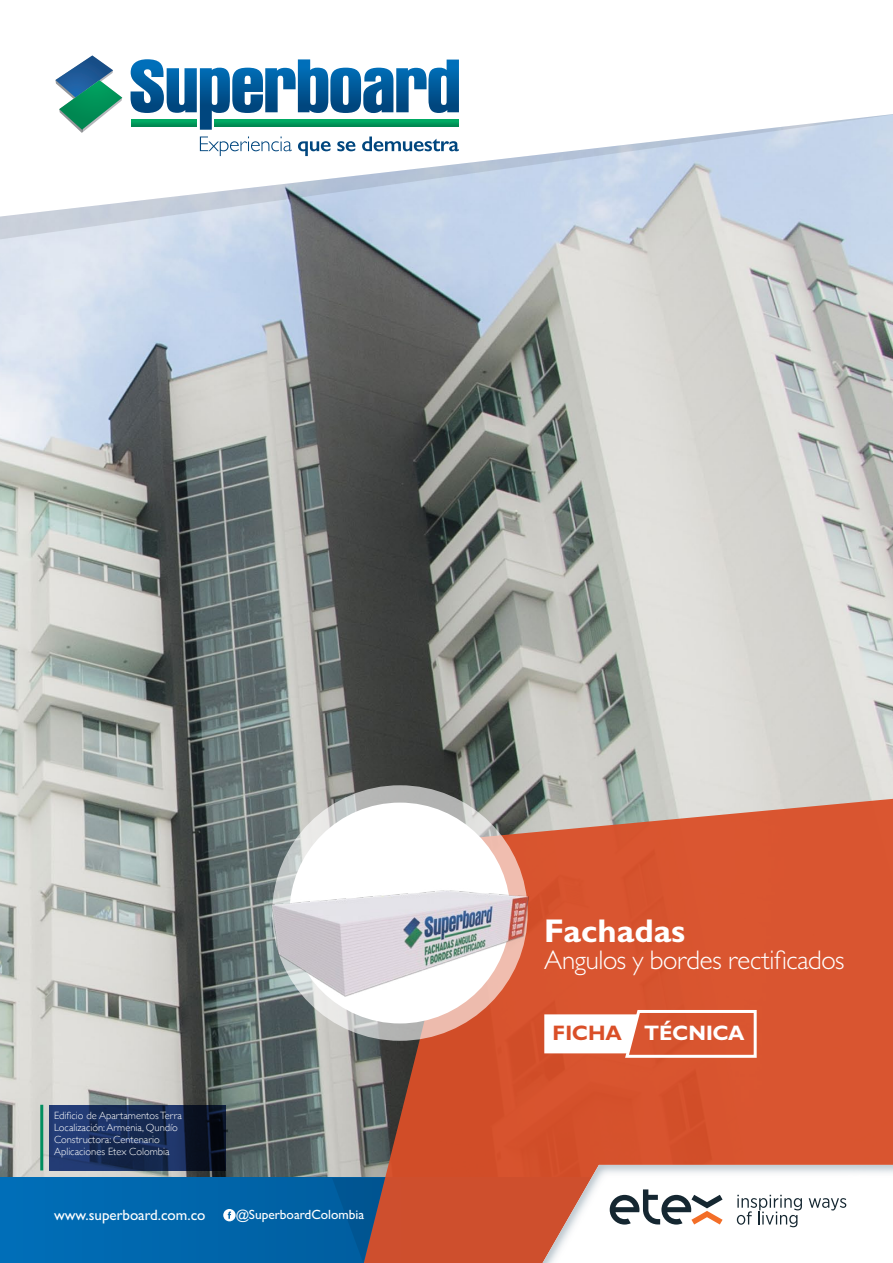
<style>
.page{position:relative;width:893px;height:1263px;background:#fff}
.page>*{position:absolute;margin:0;border:0;box-sizing:border-box;transform-origin:0 0}
.t1{font:700 33px "Gill Sans MT Std";color:#fff}
.t2{font:300 27px "Gill Sans MT Std";letter-spacing:-.015em;color:#fff}
.Descripcion_Categori{font:700 21px "Gill Sans MT Std";color:#fff}
.t3{font:500 15px "Gill Sans MT Std";color:#fff}
.t4{font:500 13.35px "Gill Sans MT Std";color:#fff}
.Parrafo{font:300 10.5px "Gill Sans";color:#fff}
.s1{color:#da4f28}
</style>
<div class="page">
<img style="left:0;top:242px;width:893px;height:936px">
<svg style="left:0;top:114px;width:893px;height:128px"></svg>
<svg style="left:200px;top:137px;width:92px;height:19px"></svg>
<svg style="left:298px;top:141px;width:33px;height:15px"></svg>
<svg style="left:337px;top:141px;width:18px;height:10px"></svg>
<svg style="left:362px;top:137px;width:97px;height:14px"></svg>
<svg style="left:131px;top:59px;width:328px;height:71px"></svg>
<svg style="left:131px;top:120px;width:66px;height:6px"></svg>
<svg style="left:215px;top:120px;width:244px;height:6px"></svg>
<svg style="left:55px;top:55px;width:67px;height:78px"></svg>
<div style="left:0;top:1178px;width:893px;height:85px;background:#0067ad"></div>
<svg style="left:332px;top:1178px;width:26px;height:85px"></svg>
<svg style="left:358px;top:797px;width:535px;height:466px;fill:#d95530"></svg>
<svg style="left:544px;top:1008px;width:214px;height:51px"></svg>
<svg style="left:543px;top:1165px;width:350px;height:98px"></svg>
<svg style="left:272px;top:785px;width:256px;height:256px"></svg>
<div style="left:289px;top:802px;width:221px;height:221px;background:#fff;border-radius:50%"></div>
<svg style="left:49px;top:1105px;width:176px;height:65px"></svg>
<hr style="left:40px;top:1105px;width:3px;height:65px;background:#018e5e">
<img style="left:268px;top:854px;width:263px;height:142px">
<svg style="left:223px;top:1209px;width:13px;height:12px"></svg>
<p class="Parrafo" style="left:54px;top:1107px;width:129px">Edificio de Apartamentos Terra</p>
<p class="Parrafo" style="left:54px;top:1119px;width:125px">Localización: Armenia, Qundío</p>
<p class="Parrafo" style="left:54px;top:1131px;width:107px">Constructora: Centenario</p>
<p class="Parrafo" style="left:54px;top:1143px;width:117px">Aplicaciones Etex Colombia</p>
<p class="t3" style="left:54px;top:1205px;width:153px">www.superboard.com.co</p>
<p class="t4" style="left:236px;top:1207px;width:130px">@ SuperboardColombia</p>
<p class="t1" style="left:544px;top:911px;width:142px">Fachadas</p>
<p class="t2" style="left:544px;top:944px;width:302px">Angulos y bordes rectificados</p>
<p class="Descripcion_Categori" style="left:553px;top:1020px;width:193px"><span class="s1">FICHA</span> TÉCNICA</p>
</div>
